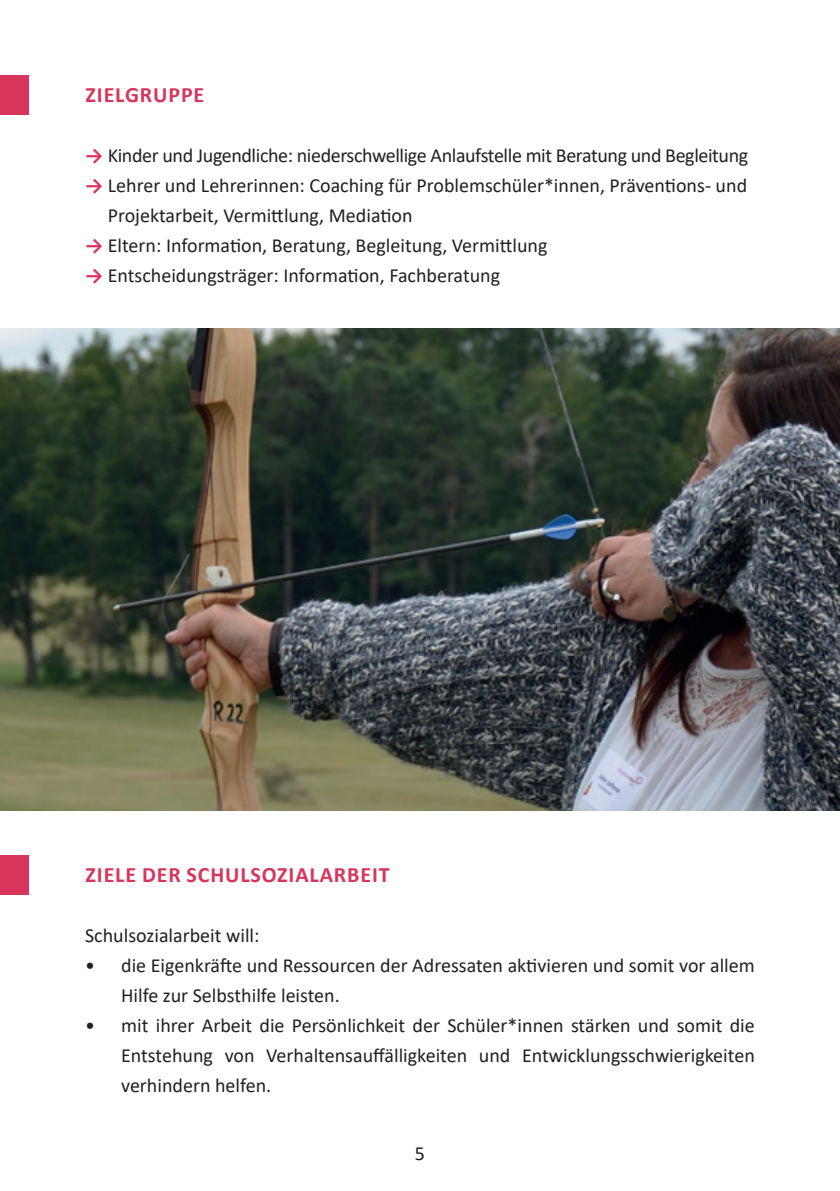
<style>
.page{position:relative;width:840px;height:1191px;background:#fff}
.page>*{position:absolute;margin:0;border:0;box-sizing:border-box;transform-origin:0 0}
.t1{font:700 22px "Calibri";letter-spacing:.04em;color:#d8355c}
.t2{font:20px/30px "Calibri";color:#231f20}
.t3{font:20px "Calibri";letter-spacing:-.02em;color:#231f20}
.s1{font-weight:700;color:#d8355c}
</style>
<div class="page">
<img style="left:0;top:329px;width:839px;height:482px">
<div style="left:0;top:75px;width:28px;height:40px;background:#d8355c"></div>
<div style="left:0;top:855px;width:28px;height:40px;background:#d8355c"></div>
<p class="t1" style="left:85px;top:79px;width:120px">ZIELGRUPPE</p>
<p class="t3" style="left:85px;top:141px;width:664px"><span class="s1">→</span> Kinder und Jugendliche: niederschwellige Anlaufstelle mit Beratung und Begleitung</p>
<p class="t2" style="left:108px;top:170px;width:640px;text-indent:-23px"><span class="s1">→</span> Lehrer und Lehrerinnen: Coaching für Problemschüler*innen, Präventions- und<br>Projektarbeit, Vermittlung, Mediation</p>
<p class="t2" style="left:85px;top:230px;width:463px"><span class="s1">→</span> Eltern: Information, Beratung, Begleitung, Vermittlung</p>
<p class="t2" style="left:85px;top:260px;width:416px"><span class="s1">→</span> Entscheidungsträger: Information, Fachberatung</p>
<p class="t1" style="left:85px;top:859px;width:305px">ZIELE DER SCHULSOZIALARBEIT</p>
<p class="t2" style="left:85px;top:920px;width:176px">Schulsozialarbeit will:</p>
<p class="t2" style="left:121px;top:950px;width:634px;text-indent:-36px">• die Eigenkräfte und Ressourcen der Adressaten aktivieren und somit vor allem<br>Hilfe zur Selbsthilfe leisten.</p>
<p class="t2" style="left:121px;top:1010px;width:634px;text-align:justify;text-indent:-36px">• mit ihrer Arbeit die Persönlichkeit der Schüler*innen stärken und somit die Entstehung von Verhaltensauffälligkeiten und Entwicklungsschwierigkeiten verhindern helfen.</p>
<p class="t2" style="left:414px;top:1137px;width:12px">5</p>
</div>
